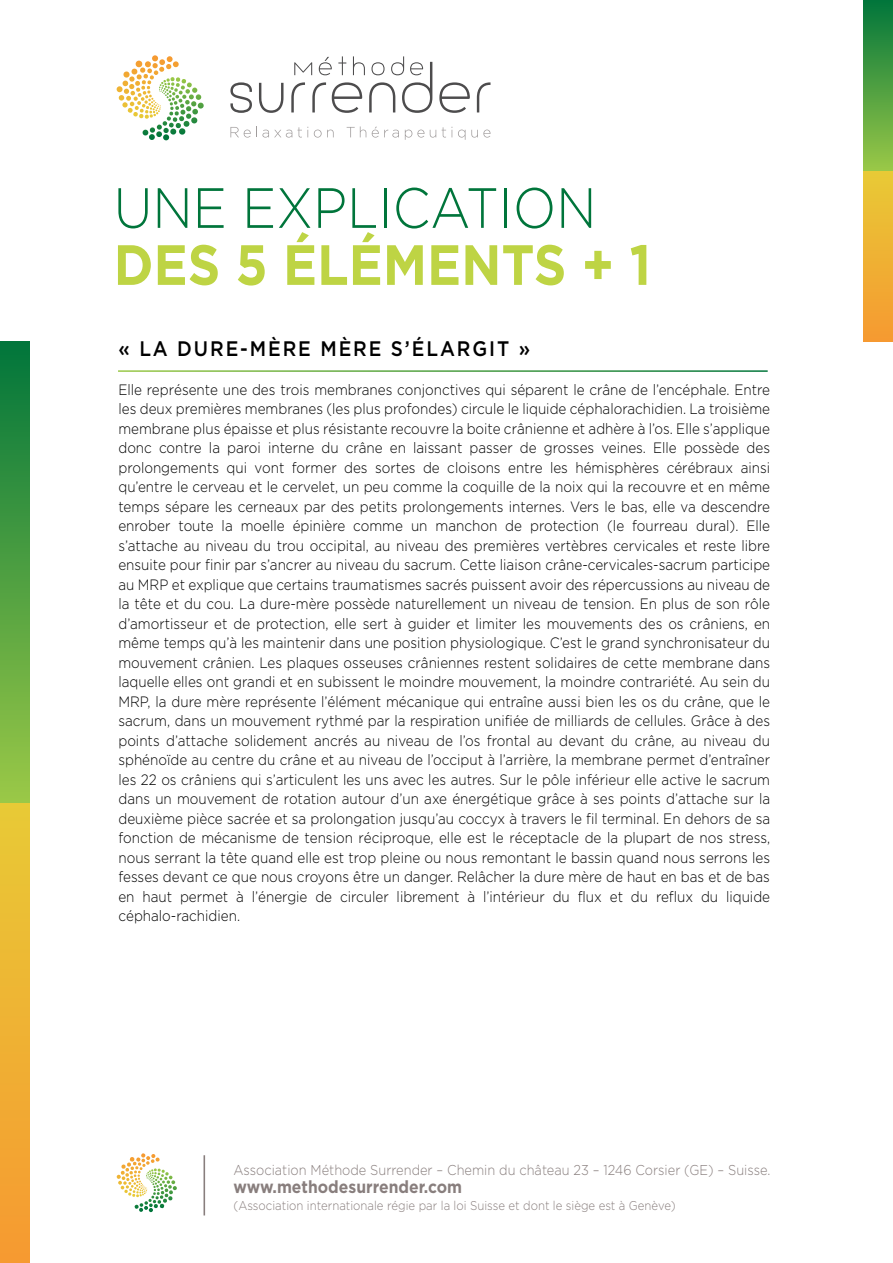
<style>
.page{position:relative;width:893px;height:1263px;background:#fff}
.page>*{position:absolute;margin:0;border:0;box-sizing:border-box;transform-origin:0 0}
.t1{font:300 56.55px "Gotham";color:#00753b;scale:.9 1}
.t2{font:700 56.55px "Gotham";color:#bed444;scale:.9 1}
.t3{font:500 21px "Gotham";letter-spacing:.1em;color:#000;scale:.9 1}
.t4{font:700 17.4px "Gotham";color:#887e7d;scale:.9 1}
.t5{font:300 15px/19.5px "Gotham";color:#000;text-align:justify;scale:.9 1}
.t6{font:300 14.25px "Gotham";color:#887e7d;scale:.9 1}
.t7{font:300 12.75px "Gotham";color:#887e7d;scale:.9 1}
</style>
<div class="page">
<svg style="left:116px;top:1153px;width:61px;height:59px"></svg>
<hr style="left:203px;top:1155px;width:2px;height:60px;background:#887e7d">
<svg style="left:230px;top:126px;width:78px;height:12px"></svg>
<svg style="left:314px;top:130px;width:20px;height:8px"></svg>
<svg style="left:347px;top:126px;width:19px;height:11px"></svg>
<svg style="left:372px;top:126px;width:27px;height:12px"></svg>
<svg style="left:405px;top:130px;width:19px;height:10px"></svg>
<svg style="left:430px;top:130px;width:6px;height:8px"></svg>
<svg style="left:442px;top:127px;width:23px;height:13px"></svg>
<svg style="left:471px;top:130px;width:19px;height:8px"></svg>
<svg style="left:230px;top:82px;width:22px;height:31px"></svg>
<svg style="left:259px;top:83px;width:24px;height:30px"></svg>
<svg style="left:439px;top:82px;width:31px;height:31px"></svg>
<svg style="left:477px;top:82px;width:13px;height:30px"></svg>
<svg style="left:291px;top:56px;width:141px;height:57px"></svg>
<svg style="left:116px;top:55px;width:88px;height:86px"></svg>
<div style="left:863px;top:171px;width:30px;height:170px;background:linear-gradient(to bottom,#e8ca36,#f69a31)"></div>
<div style="left:863px;top:0;width:30px;height:171px;background:linear-gradient(to bottom,#00753b,#9ac847)"></div>
<div style="left:0;top:802px;width:30px;height:461px;background:linear-gradient(to bottom,#e8ca36,#f69931)"></div>
<div style="left:0;top:341px;width:30px;height:461px;background:linear-gradient(to bottom,#00753b,#9ac847)"></div>
<h1 class="t1" style="left:114px;top:177px;width:538px">UNE EXPLICATION</h1>
<h1 class="t2" style="left:114px;top:232px;width:599px">DES 5 ÉLÉMENTS + 1</h1>
<h2 class="t3" style="left:118px;top:337px;width:459px">« LA DURE-MÈRE MÈRE S’ÉLARGIT »</h2>
<p class="t5" style="left:118px;top:380px;width:726px">Elle représente une des trois membranes conjonctives qui séparent le crâne de l’encéphale. Entre les deux premières membranes (les plus profondes) circule le liquide céphalorachidien. La troisième membrane plus épaisse et plus résistante recouvre la boite crânienne et adhère à l’os. Elle s’applique donc contre la paroi interne du crâne en laissant passer de grosses veines. Elle possède des prolongements qui vont former des sortes de cloisons entre les hémisphères cérébraux ainsi qu’entre le cerveau et le cervelet, un peu comme la coquille de la noix qui la recouvre et en même temps sépare les cerneaux par des petits prolongements internes. Vers le bas, elle va descendre enrober toute la moelle épinière comme un manchon de protection (le fourreau dural). Elle s’attache au niveau du trou occipital, au niveau des premières vertèbres cervicales et reste libre ensuite pour finir par s’ancrer au niveau du sacrum. Cette liaison crâne-cervicales-sacrum participe au MRP et explique que certains traumatismes sacrés puissent avoir des répercussions au niveau de la tête et du cou. La dure-mère possède naturellement un niveau de tension. En plus de son rôle d’amortisseur et de protection, elle sert à guider et limiter les mouvements des os crâniens, en même temps qu’à les maintenir dans une position physiologique. C’est le grand synchronisateur du mouvement crânien. Les plaques osseuses crâniennes restent solidaires de cette membrane dans laquelle elles ont grandi et en subissent le moindre mouvement, la moindre contrariété. Au sein du MRP, la dure mère représente l’élément mécanique qui entraîne aussi bien les os du crâne, que le sacrum, dans un mouvement rythmé par la respiration unifiée de milliards de cellules. Grâce à des points d’attache solidement ancrés au niveau de l’os frontal au devant du crâne, au niveau du sphénoïde au centre du crâne et au niveau de l’occiput à l’arrière, la membrane permet d’entraîner les 22 os crâniens qui s’articulent les uns avec les autres. Sur le pôle inférieur elle active le sacrum dans un mouvement de rotation autour d’un axe énergétique grâce à ses points d’attache sur la deuxième pièce sacrée et sa prolongation jusqu’au coccyx à travers le fil terminal. En dehors de sa fonction de mécanisme de tension réciproque, elle est le réceptacle de la plupart de nos stress, nous serrant la tête quand elle est trop pleine ou nous remontant le bassin quand nous serrons les fesses devant ce que nous croyons être un danger. Relâcher la dure mère de haut en bas et de bas en haut permet à l’énergie de circuler librement à l’intérieur du flux et du reflux du liquide céphalo-rachidien.</p>
<p class="t6" style="left:233px;top:1162px;width:598px">Association Méthode Surrender – Chemin du château 23 – 1246 Corsier (GE) – Suisse.</p>
<p class="t4" style="left:233px;top:1176px;width:255px">www.methodesurrender.com</p>
<p class="t7" style="left:233px;top:1199px;width:493px">(Association internationale régie par la loi Suisse et dont le siège est à Genève)</p>
</div>
